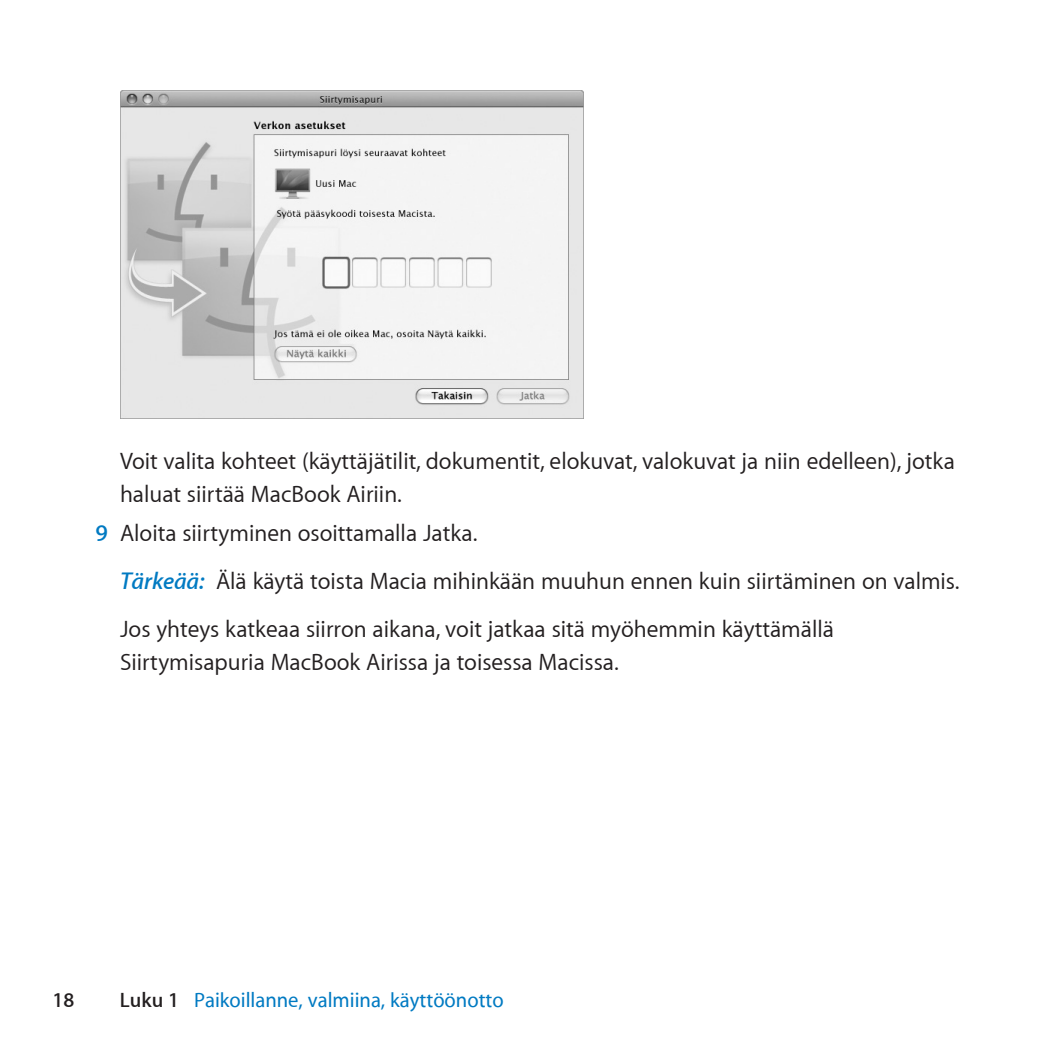
<style>
.page{position:relative;width:1063px;height:1063px;background:#fff}
.page>*{position:absolute;margin:0;border:0;box-sizing:border-box;transform-origin:0 0}
.t1{font:24px/48px "Myriad Set Text";color:#231f20}
.t2{font:500 21px "Myriad Set";color:#007ac2}
.t3{font:600 21px "Myriad Set";color:#231f20}
.s1{font-family:"Myriad Set";font-weight:600;color:#007ac2}
.s2{font-family:"Myriad Set";font-weight:600;font-style:italic;color:#007ac2}
.s3{font-weight:600;color:#231f20}
</style>
<div class="page">
<img style="left:120px;top:90px;width:463px;height:328px">
<p class="t1" style="left:120px;top:444px;width:836px;line-height:33px">Voit valita kohteet (käyttäjätilit, dokumentit, elokuvat, valokuvat ja niin edelleen), jotka haluat siirtää MacBook Airiin.</p>
<p class="t1" style="left:120px;top:509px;width:841px;text-indent:-24px"><span class="s1">9</span> Aloita siirtyminen osoittamalla Jatka.<br><span class="s2">Tärkeää:</span> Älä käytä toista Macia mihinkään muuhun ennen kuin siirtäminen on valmis.<br>Jos yhteys katkeaa siirron aikana, voit jatkaa sitä myöhemmin käyttämällä</p>
<p class="t1" style="left:120px;top:638px;width:500px">Siirtymisapuria MacBook Airissa ja toisessa Macissa.</p>
<p class="t3" style="left:53px;top:987px;width:23px">18</p>
<p class="t2" style="left:120px;top:987px;width:385px"><span class="s3">Luku 1</span> Paikoillanne, valmiina, käyttöönotto</p>
</div>
